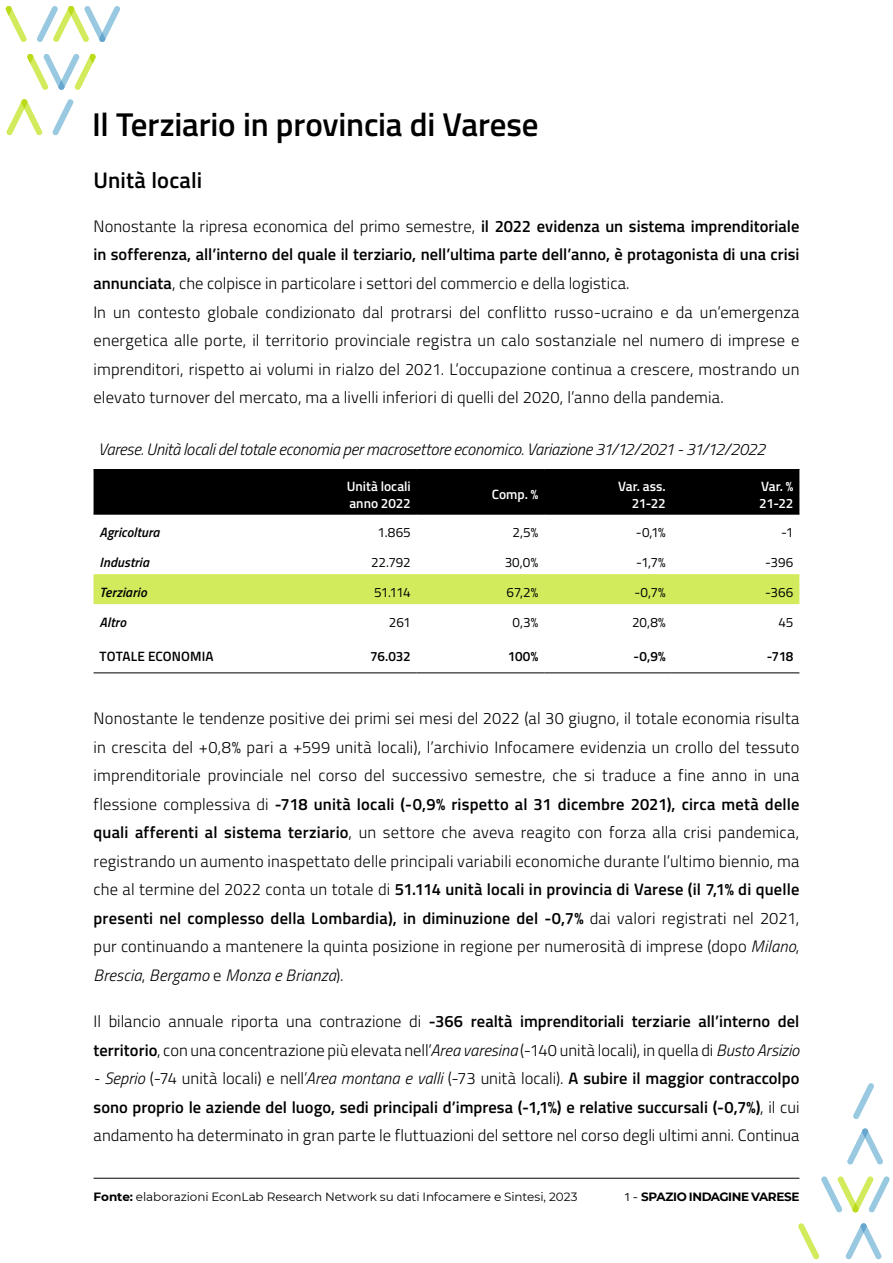
<style>
.page{position:relative;width:893px;height:1263px;background:#fff}
.page>*{position:absolute;margin:0;border:0;box-sizing:border-box;transform-origin:0 0}
.t1{font:600 33px "Titillium Web";letter-spacing:-.005em;color:#000}
.t2{font:600 22.5px "Titillium Web";letter-spacing:.005em;color:#000}
.t3{font:300 16.5px/28.5px "Titillium Web";letter-spacing:.005em;color:#000;text-align:justify}
.t4{font:600 16.5px/28.5px "Titillium Web";color:#000;text-align:justify}
.t5{font:italic 300 16.5px "Titillium Web";letter-spacing:-.01em;color:#000}
.t6{font:13.5px "Titillium Web";letter-spacing:-.005em;color:#000}
.t7{font:600 13.5px "Titillium Web";color:#fff}
.t8{font:italic 600 13.5px "Titillium Web";letter-spacing:.01em;color:#000}
.t9{font:600 13.5px "Titillium Web";letter-spacing:.005em;color:#000}
.t10{font:12px "Montserrat";letter-spacing:-.005em;color:#000}
.t11{font:700 12px "Montserrat";letter-spacing:-.035em;color:#000}
.s1{font-weight:300}
.s2{font-weight:600}
.s3{font-style:italic}
.s4{font-weight:700}
.s5{font-family:"Titillium Web";font-weight:400}
</style>
<div class="page">
<hr style="left:94px;top:1178px;width:705px;height:1px;background:#000">
<svg style="left:5px;top:6px;width:22px;height:36px"></svg>
<svg style="left:37px;top:6px;width:83px;height:36px"></svg>
<svg style="left:27px;top:53px;width:69px;height:37px"></svg>
<svg style="left:52px;top:99px;width:22px;height:37px"></svg>
<svg style="left:6px;top:99px;width:37px;height:37px"></svg>
<svg style="left:821px;top:1176px;width:69px;height:37px"></svg>
<svg style="left:847px;top:1128px;width:36px;height:37px"></svg>
<svg style="left:853px;top:1083px;width:21px;height:36px"></svg>
<svg style="left:845px;top:1223px;width:37px;height:37px"></svg>
<svg style="left:798px;top:1223px;width:21px;height:37px"></svg>
<div style="left:94px;top:470px;width:705px;height:44px;background:#000"></div>
<div style="left:94px;top:574px;width:705px;height:30px;background:#d1eb5c"></div>
<hr style="left:94px;top:469px;width:176px;height:1px;background:#000">
<hr style="left:270px;top:469px;width:147px;height:1px;background:#000">
<hr style="left:417px;top:469px;width:127px;height:1px;background:#000">
<hr style="left:544px;top:469px;width:128px;height:1px;background:#000">
<hr style="left:672px;top:469px;width:127px;height:1px;background:#000">
<hr style="left:94px;top:514px;width:176px;height:1px;background:#000">
<hr style="left:270px;top:514px;width:147px;height:1px;background:#000">
<hr style="left:417px;top:514px;width:127px;height:1px;background:#000">
<hr style="left:544px;top:514px;width:128px;height:1px;background:#000">
<hr style="left:672px;top:514px;width:127px;height:1px;background:#000">
<hr style="left:94px;top:672px;width:176px;height:1px;background:#000">
<hr style="left:270px;top:672px;width:147px;height:1px;background:#000">
<hr style="left:417px;top:672px;width:127px;height:1px;background:#000">
<hr style="left:544px;top:672px;width:128px;height:1px;background:#000">
<hr style="left:672px;top:672px;width:127px;height:1px;background:#000">
<p class="t1" style="left:92px;top:100px;width:448px">Il Terziario in provincia di Varese</p>
<p class="t2" style="left:94px;top:164px;width:110px">Unità locali</p>
<p class="t4" style="left:94px;top:211px;width:707px"><span class="s1">Nonostante la ripresa economica del primo semestre,</span> il 2022 evidenza un sistema imprenditoriale in sofferenza, all’interno del quale il terziario, nell’ultima parte dell’anno, è protagonista di una crisi annunciata<span class="s1">, che colpisce in particolare i settori del commercio e della logistica.</span></p>
<p class="t3" style="left:94px;top:297px;width:707px">In un contesto globale condizionato dal protrarsi del conflitto russo-ucraino e da un’emergenza energetica alle porte, il territorio provinciale registra un calo sostanziale nel numero di imprese e imprenditori, rispetto ai volumi in rialzo del 2021. L’occupazione continua a crescere, mostrando un elevato turnover del mercato, ma a livelli inferiori di quelli del 2020, l’anno della pandemia.</p>
<p class="t5" style="left:98px;top:437px;width:669px">Varese. Unità locali del totale economia per macrosettore economico. Variazione 31/12/2021 - 31/12/2022</p>
<p class="t7" style="left:347px;top:476px;width:65px">Unità locali</p>
<p class="t7" style="left:349px;top:493px;width:63px">anno 2022</p>
<p class="t7" style="left:492px;top:485px;width:48px">Comp. %</p>
<p class="t7" style="left:618px;top:476px;width:49px">Var. ass.</p>
<p class="t7" style="left:632px;top:493px;width:36px">21-22</p>
<p class="t7" style="left:761px;top:476px;width:34px">Var. %</p>
<p class="t7" style="left:759px;top:493px;width:36px">21-22</p>
<p class="t8" style="left:100px;top:522px;width:62px">Agricoltura</p>
<p class="t6" style="left:378px;top:522px;width:35px">1.865</p>
<p class="t6" style="left:513px;top:522px;width:27px">2,5%</p>
<p class="t6" style="left:636px;top:522px;width:32px">-0,1%</p>
<p class="t6" style="left:781px;top:522px;width:14px">-1</p>
<p class="t8" style="left:100px;top:552px;width:51px">Industria</p>
<p class="t6" style="left:371px;top:552px;width:41px">22.792</p>
<p class="t6" style="left:505px;top:552px;width:35px">30,0%</p>
<p class="t6" style="left:636px;top:552px;width:31px">-1,7%</p>
<p class="t6" style="left:765px;top:552px;width:30px">-396</p>
<p class="t8" style="left:100px;top:582px;width:49px">Terziario</p>
<p class="t6" style="left:374px;top:582px;width:38px">51.114</p>
<p class="t6" style="left:506px;top:582px;width:33px">67,2%</p>
<p class="t6" style="left:634px;top:582px;width:33px">-0,7%</p>
<p class="t6" style="left:765px;top:582px;width:30px">-366</p>
<p class="t8" style="left:100px;top:612px;width:28px">Altro</p>
<p class="t6" style="left:389px;top:612px;width:23px">261</p>
<p class="t6" style="left:512px;top:612px;width:27px">0,3%</p>
<p class="t6" style="left:632px;top:612px;width:35px">20,8%</p>
<p class="t6" style="left:778px;top:612px;width:17px">45</p>
<p class="t9" style="left:100px;top:646px;width:116px">TOTALE ECONOMIA</p>
<p class="t9" style="left:370px;top:646px;width:42px">76.032</p>
<p class="t9" style="left:508px;top:646px;width:32px">100%</p>
<p class="t9" style="left:634px;top:646px;width:34px">-0,9%</p>
<p class="t9" style="left:767px;top:646px;width:28px">-718</p>
<p class="t3" style="left:94px;top:703px;width:707px">Nonostante le tendenze positive dei primi sei mesi del 2022 (al 30 giugno, il totale economia risulta in crescita del +0,8% pari a +599 unità locali), l’archivio Infocamere evidenzia un crollo del tessuto imprenditoriale provinciale nel corso del successivo semestre, che si traduce a fine anno in una flessione complessiva di <span class="s2">-718 unità locali (-0,9% rispetto al 31 dicembre 2021), circa metà delle quali afferenti al sistema terziario</span>, un settore che aveva reagito con forza alla crisi pandemica, registrando un aumento inaspettato delle principali variabili economiche durante l’ultimo biennio, ma che al termine del 2022 conta un totale di <span class="s2">51.114 unità locali in provincia di Varese (il 7,1% di quelle presenti nel complesso della Lombardia), in diminuzione del -0,7%</span> dai valori registrati nel 2021, pur continuando a mantenere la quinta posizione in regione per numerosità di imprese (dopo <span class="s3">Milano</span>, <span class="s3">Brescia</span>, <span class="s3">Bergamo</span> e <span class="s3">Monza e Brianza</span>).</p>
<p class="t3" style="left:94px;top:1006px;width:707px">Il bilancio annuale riporta una contrazione di <span class="s2">-366 realtà imprenditoriali terziarie all’interno del territorio</span>, con una concentrazione più elevata nell’<span class="s3">Area varesina</span> (-140 unità locali), in quella di <span class="s3">Busto Arsizio</span></p>
<p class="t3" style="left:94px;top:1063px;width:707px"><span class="s3">- Seprio</span> (-74 unità locali) e nell’<span class="s3">Area montana e valli</span> (-73 unità locali). <span class="s2">A subire il maggior contraccolpo sono proprio le aziende del luogo, sedi principali d’impresa (-1,1%) e relative succursali (-0,7%)</span>, il cui andamento ha determinato in gran parte le fluttuazioni del settore nel corso degli ultimi anni. Continua</p>
<p class="t10" style="left:94px;top:1189px;width:486px"><span class="s4">Fonte:</span> elaborazioni EconLab Research Network su dati Infocamere e Sintesi, 2023</p>
<p class="t11" style="left:624px;top:1188px;width:177px"><span class="s5">1 -</span> SPAZIO INDAGINE VARESE</p>
</div>
